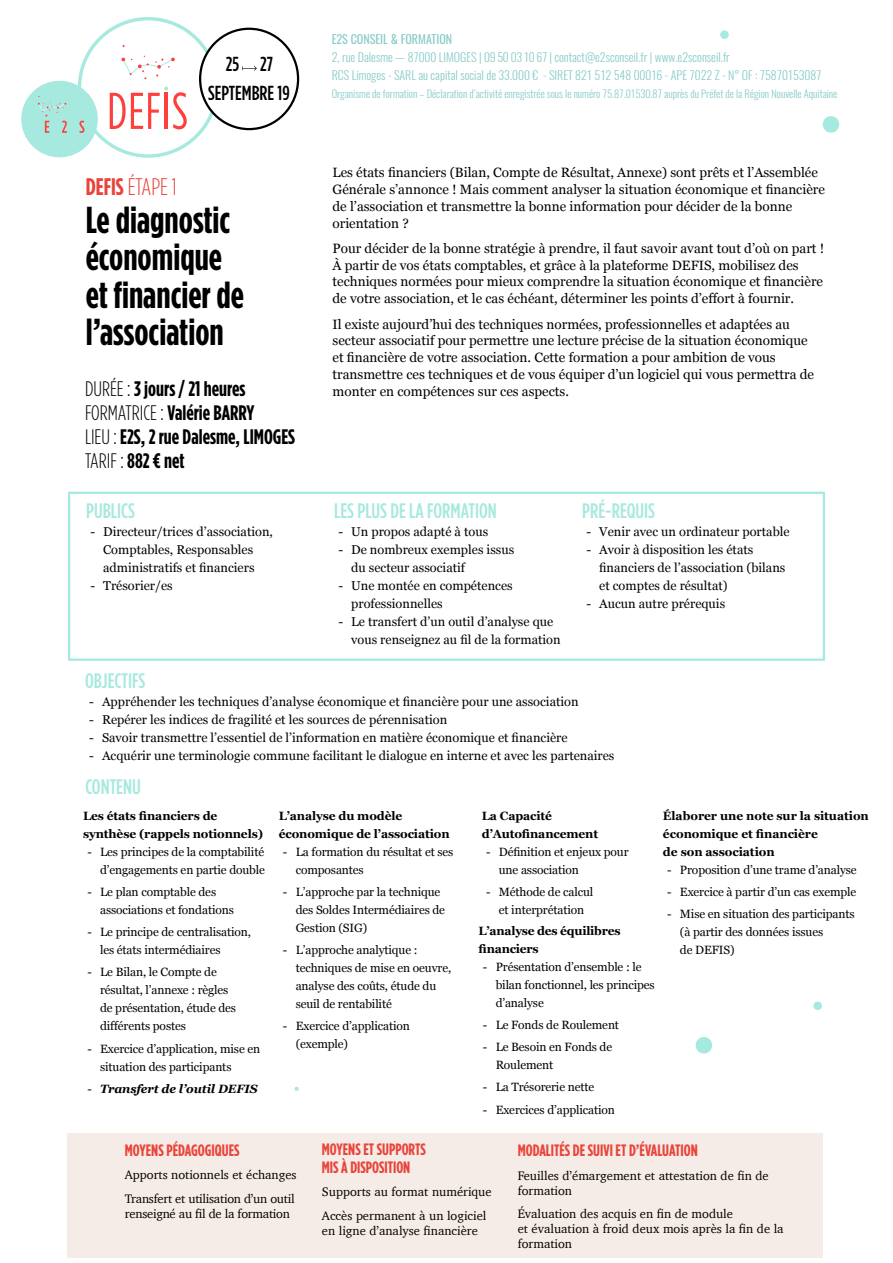
<style>
.page{position:relative;width:893px;height:1263px;background:#fff}
.page>*{position:absolute;margin:0;border:0;box-sizing:border-box;transform-origin:0 0}
.Titre_Formation{font:700 37.5px/37.5px "Gotham Condensed";color:#000}
.t1{font:300 24px "Gotham Condensed";color:#e9443b}
.t2{font:700 21px "Gotham Condensed";color:#000}
.Titre_VERT{font:500 21px "Gotham Condensed";color:#a6e9de}
.t3{font:500 20.25px "Gotham Condensed";color:#000}
.t4{font:700 16.5px/17.9px "Gotham Condensed";color:#e9443b}
.t5{font:13.5px/16.8px "Georgia";color:#000}
.t6{font:12.75px/18px "Georgia";color:#000}
.t7{font:12.6px/15px "Charter";color:#000}
.t8{font:12.6px/15px "Charter";letter-spacing:-.02em;color:#000}
.t9{font:12px/18px "Georgia";letter-spacing:-.01em;color:#010202}
.t10{font:700 12px/18px "Georgia";letter-spacing:-.01em;color:#010202}
.Mentions_legales{font:300 12px "Oswald";color:#89ccca}
.t11{font:italic 700 12px "Georgia";letter-spacing:-.01em;color:#010202}
.t12{font:12px "Oswald";color:#89ccca}
.Mentions_legales-2{font:300 10.5px "Oswald";color:#89ccca}
.s1{font-weight:700}
.s2{font-weight:300}
.s3{font-weight:400;font-style:normal}
</style>
<div class="page">
<div style="left:67px;top:1133px;width:756px;height:125px;background:#f6ece7"></div>
<div style="left:68px;top:492px;width:757px;height:169px;border:2px solid #a6e9de"></div>
<div style="left:199px;top:28px;width:100px;height:102px;border:2px solid #000;border-radius:50%"></div>
<svg style="left:242px;top:66px;width:15px;height:5px"></svg>
<svg style="left:822px;top:116px;width:18px;height:17px"></svg>
<svg style="left:720px;top:30px;width:9px;height:9px"></svg>
<div style="left:21px;top:81px;width:77px;height:76px;background:#a6e9de;border-radius:50%"></div>
<svg style="left:38px;top:96px;width:29px;height:37px"></svg>
<svg style="left:78px;top:17px;width:140px;height:141px"></svg>
<svg style="left:695px;top:1037px;width:17px;height:17px"></svg>
<svg style="left:813px;top:1001px;width:9px;height:9px"></svg>
<svg style="left:294px;top:1086px;width:5px;height:5px"></svg>
<p class="t3" style="left:226px;top:52px;width:49px">25 27</p>
<p class="t3" style="left:208px;top:82px;width:83px">SEPTEMBRE 19</p>
<p class="t1" style="left:86px;top:174px;width:93px"><span class="s1">DEFIS</span> ÉTAPE 1</p>
<p class="Titre_Formation" style="left:86px;top:200px;width:160px">Le diagnostic économique et financier de l’association</p>
<p class="t2" style="left:85px;top:377px;width:162px"><span class="s2">DURÉE :</span> 3 jours / 21 heures</p>
<p class="t2" style="left:85px;top:401px;width:171px"><span class="s2">FORMATRICE :</span> Valérie BARRY</p>
<p class="t2" style="left:85px;top:425px;width:212px"><span class="s2">LIEU :</span> E2S, 2 rue Dalesme, LIMOGES</p>
<p class="t2" style="left:85px;top:449px;width:101px"><span class="s2">TARIF :</span> 882 € net</p>
<p class="Titre_VERT" style="left:86px;top:499px;width:50px">PUBLICS</p>
<p class="t6" style="left:90px;top:522px;width:184px;text-align:center">- Directeur/trices d’association,<br>Comptables, Responsables administratifs et financiers</p>
<p class="t6" style="left:90px;top:576px;width:84px">- Trésorier/es</p>
<p class="t12" style="left:332px;top:29px;width:122px">E2S CONSEIL &amp; FORMATION</p>
<p class="Mentions_legales" style="left:332px;top:47px;width:400px">2, rue Dalesme — 87000 LIMOGES | 09 50 03 10 67 | contact@e2sconseil.fr | www.e2sconseil.fr</p>
<p class="Mentions_legales" style="left:332px;top:65px;width:491px">RCS Limoges - SARL au capital social de 33.000 € - SIRET 821 512 548 00016 - APE 7022 Z - N° OF : 75870153087</p>
<p class="Mentions_legales-2" style="left:332px;top:84px;width:507px">Organisme de formation – Déclaration d’activité enregistrée sous le numéro 75.87.01530.87 auprès du Préfet de la Région Nouvelle Aquitaine</p>
<p class="t5" style="left:333px;top:163px;width:494px">Les états financiers (Bilan, Compte de Résultat, Annexe) sont prêts et l’Assemblée Générale s’annonce ! Mais comment analyser la situation économique et financière de l’association et transmettre la bonne information pour décider de la bonne orientation ?</p>
<p class="t5" style="left:333px;top:239px;width:493px">Pour décider de la bonne stratégie à prendre, il faut savoir avant tout d’où on part !</p>
<p class="t5" style="left:333px;top:256px;width:492px">À partir de vos états comptables, et grâce à la plateforme DEFIS, mobilisez des techniques normées pour mieux comprendre la situation économique et financière de votre association, et le cas échéant, déterminer les points d’effort à fournir.</p>
<p class="t5" style="left:333px;top:315px;width:483px">Il existe aujourd’hui des techniques normées, professionnelles et adaptées au secteur associatif pour permettre une lecture précise de la situation économique et financière de votre association. Cette formation a pour ambition de vous transmettre ces techniques et de vous équiper d’un logiciel qui vous permettra de monter en compétences sur ces aspects.</p>
<p class="Titre_VERT" style="left:334px;top:499px;width:164px">LES PLUS DE LA FORMATION</p>
<p class="t6" style="left:338px;top:522px;width:151px">- Un propos adapté à tous</p>
<p class="t6" style="left:351px;top:540px;width:165px;text-indent:-13px">- De nombreux exemples issus du secteur associatif</p>
<p class="t6" style="left:351px;top:576px;width:163px;text-indent:-13px">- Une montée en compétences professionnelles</p>
<p class="t6" style="left:351px;top:612px;width:211px;text-indent:-13px">- Le transfert d’un outil d’analyse que vous renseignez au fil de la formation</p>
<p class="Titre_VERT" style="left:582px;top:499px;width:74px">PRÉ-REQUIS</p>
<p class="t6" style="left:586px;top:522px;width:205px">- Venir avec un ordinateur portable</p>
<p class="t6" style="left:599px;top:540px;width:188px;text-indent:-13px">- Avoir à disposition les états financiers de l’association (bilans et comptes de résultat)</p>
<p class="t6" style="left:586px;top:594px;width:140px">- Aucun autre prérequis</p>
<p class="Titre_VERT" style="left:85px;top:669px;width:62px">OBJECTIFS</p>
<p class="t6" style="left:89px;top:692px;width:491px">- Appréhender les techniques d’analyse économique et financière pour une association</p>
<p class="t6" style="left:89px;top:710px;width:359px">- Repérer les indices de fragilité et les sources de pérennisation</p>
<p class="t6" style="left:89px;top:728px;width:480px">- Savoir transmettre l’essentiel de l’information en matière économique et financière</p>
<p class="t6" style="left:89px;top:746px;width:527px">- Acquérir une terminologie commune facilitant le dialogue en interne et avec les partenaires</p>
<p class="Titre_VERT" style="left:86px;top:775px;width:57px">CONTENU</p>
<p class="t10" style="left:83px;top:806px;width:182px">Les états financiers de synthèse (rappels notionnels)</p>
<p class="t9" style="left:87px;top:842px;width:179px;text-align:right">- Les principes de la comptabilité d’engagements en partie double</p>
<p class="t9" style="left:100px;top:882px;width:135px;text-indent:-13px">- Le plan comptable des associations et fondations</p>
<p class="t9" style="left:100px;top:922px;width:152px;text-indent:-13px">- Le principe de centralisation, les états intermédiaires</p>
<p class="t9" style="left:100px;top:963px;width:138px;text-indent:-13px">- Le Bilan, le Compte de résultat, l’annexe : règles de présentation, étude des différents postes</p>
<p class="t9" style="left:100px;top:1039px;width:162px;text-indent:-13px">- Exercice d’application, mise en situation des participants</p>
<p class="t11" style="left:87px;top:1080px;width:172px"><span class="s3">-</span> Transfert de l’outil DEFIS</p>
<p class="t10" style="left:279px;top:806px;width:172px">L’analyse du modèle économique de l’association</p>
<p class="t9" style="left:296px;top:842px;width:159px;text-indent:-13px">- La formation du résultat et ses composantes</p>
<p class="t9" style="left:296px;top:882px;width:151px;text-indent:-13px">- L’approche par la technique des Soldes Intermédiaires de<br>Gestion (SIG)</p>
<p class="t9" style="left:296px;top:940px;width:157px;text-indent:-13px">- L’approche analytique : techniques de mise en oeuvre, analyse des coûts, étude du seuil de rentabilité</p>
<p class="t9" style="left:296px;top:1017px;width:116px;text-indent:-13px">- Exercice d’application (exemple)</p>
<p class="t10" style="left:482px;top:806px;width:118px">La Capacité d’Autofinancement</p>
<p class="t9" style="left:499px;top:842px;width:131px;text-indent:-13px">- Définition et enjeux pour une association</p>
<p class="t9" style="left:486px;top:882px;width:109px;text-align:center">- Méthode de calcul et interprétation</p>
<p class="t10" style="left:479px;top:921px;width:143px">L’analyse des équilibres financiers</p>
<p class="t9" style="left:496px;top:957px;width:161px;text-indent:-13px">- Présentation d’ensemble : le bilan fonctionnel, les principes d’analyse</p>
<p class="t9" style="left:483px;top:1015px;width:138px">- Le Fonds de Roulement</p>
<p class="t9" style="left:496px;top:1037px;width:118px;text-indent:-13px">- Le Besoin en Fonds de<br>Roulement</p>
<p class="t9" style="left:483px;top:1078px;width:113px">- La Trésorerie nette</p>
<p class="t9" style="left:483px;top:1100px;width:134px">- Exercices d’application</p>
<p class="t10" style="left:663px;top:806px;width:207px">Élaborer une note sur la situation économique et financière</p>
<p class="t10" style="left:663px;top:842px;width:113px">de son association</p>
<p class="t9" style="left:667px;top:860px;width:191px">- Proposition d’une trame d’analyse</p>
<p class="t9" style="left:667px;top:882px;width:191px">- Exercice à partir d’un cas exemple</p>
<p class="t9" style="left:680px;top:904px;width:176px;text-indent:-13px">- Mise en situation des participants (à partir des données issues<br>de DEFIS)</p>
<p class="t4" style="left:125px;top:1140px;width:116px">MOYENS PÉDAGOGIQUES</p>
<p class="t7" style="left:125px;top:1167px;width:173px">Apports notionnels et échanges</p>
<p class="t8" style="left:125px;top:1190px;width:171px">Transfert et utilisation d’un outil renseigné au fil de la formation</p>
<p class="t4" style="left:322px;top:1140px;width:105px">MOYENS ET SUPPORTS<br>MIS À DISPOSITION</p>
<p class="t7" style="left:322px;top:1184px;width:171px">Supports au format numérique</p>
<p class="t7" style="left:322px;top:1208px;width:166px">Accès permanent à un logiciel en ligne d’analyse financière</p>
<p class="t4" style="left:518px;top:1141px;width:182px">MODALITÉS DE SUIVI ET D’ÉVALUATION</p>
<p class="t7" style="left:518px;top:1168px;width:252px">Feuilles d’émargement et attestation de fin de formation</p>
<p class="t7" style="left:518px;top:1206px;width:267px">Évaluation des acquis en fin de module<br>et évaluation à froid deux mois après la fin de la formation</p>
</div>
